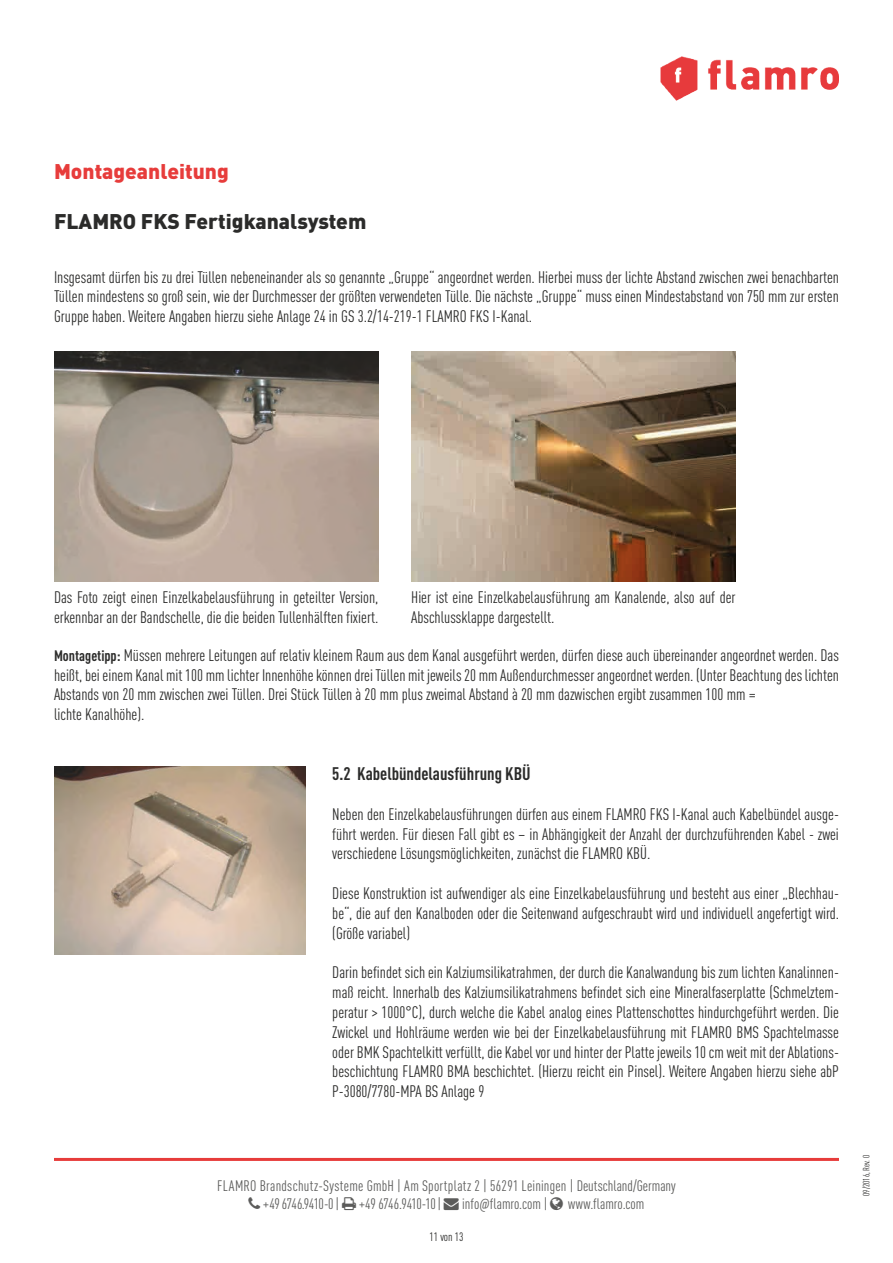
<style>
.page{position:relative;width:893px;height:1263px;background:#fff}
.page>*{position:absolute;margin:0;border:0;box-sizing:border-box;transform-origin:0 0}
.t1{font:900 21px "DIN Pro";color:#2b2b2a}
.t2{font:900 21px "DIN Pro";color:#e73c3b}
.t3{font:700 condensed 18px "DIN Pro";color:#2b2b2a}
.t4{font:condensed 16.5px/19.8px "DIN Pro";color:#2b2b2a;text-align:justify}
.t5{font:condensed 15px/18px "DIN Pro";letter-spacing:.01em;color:#5c5c5b}
.t6{font:condensed 15px "DIN Pro";letter-spacing:-.01em;color:#5c5c5b}
.t7{font:condensed 12px "DIN Pro";color:#2b2b2a}
.t8{font:condensed 9px "DIN Pro";color:#2b2b2a}
.s1{font-weight:700;font-size:15px}
</style>
<div class="page">
<hr style="left:54px;top:1158px;width:785px;height:3px;background:#e73c3b">
<img style="left:660px;top:56px;width:179px;height:44px">
<img style="left:54px;top:352px;width:324px;height:229px">
<img style="left:411px;top:352px;width:325px;height:229px">
<img style="left:54px;top:766px;width:251px;height:189px">
<p class="t2" style="left:54px;top:153px;width:176px">Montageanleitung</p>
<p class="t1" style="left:54px;top:204px;width:314px">FLAMRO FKS Fertigkanalsystem</p>
<p class="t4" style="left:54px;top:266px;width:786px">Insgesamt dürfen bis zu drei Tüllen nebeneinander als so genannte „Gruppe“ angeordnet werden. Hierbei muss der lichte Abstand zwischen zwei benachbarten Tüllen mindestens so groß sein, wie der Durchmesser der größten verwendeten Tülle. Die nächste „Gruppe“ muss einen Mindestabstand von 750 mm zur ersten Gruppe haben. Weitere Angaben hierzu siehe Anlage 24 in GS 3.2/14-219-1 FLAMRO FKS I-Kanal.</p>
<p class="t4" style="left:54px;top:587px;width:326px">Das Foto zeigt einen Einzelkabelausführung in geteilter Version, erkennbar an der Bandschelle, die die beiden Tullenhälften fixiert.</p>
<p class="t4" style="left:411px;top:587px;width:326px">Hier ist eine Einzelkabelausführung am Kanalende, also auf der<br>Abschlussklappe dargestellt.</p>
<p class="t4" style="left:54px;top:644px;width:786px;text-align:left"><span class="s1">Montagetipp:</span> Müssen mehrere Leitungen auf relativ kleinem Raum aus dem Kanal ausgeführt werden, dürfen diese auch übereinander angeordnet werden. Das heißt, bei einem Kanal mit 100 mm lichter Innenhöhe können drei Tüllen mit jeweils 20 mm Außendurchmesser angeordnet werden. (Unter Beachtung des lichten Abstands von 20 mm zwischen zwei Tüllen. Drei Stück Tüllen à 20 mm plus zweimal Abstand à 20 mm dazwischen ergibt zusammen 100 mm =<br>lichte Kanalhöhe).</p>
<p class="t3" style="left:332px;top:761px;width:200px">5.2 Kabelbündelausführung KBÜ</p>
<p class="t4" style="left:332px;top:803px;width:508px">Neben den Einzelkabelausführungen dürfen aus einem FLAMRO FKS I-Kanal auch Kabelbündel ausge&shy;führt werden. Für diesen Fall gibt es – in Abhängigkeit der Anzahl der durchzuführenden Kabel - zwei verschiedene Lösungsmöglichkeiten, zunächst die FLAMRO KBÜ.</p>
<p class="t4" style="left:332px;top:882px;width:508px">Diese Konstruktion ist aufwendiger als eine Einzelkabelausführung und besteht aus einer „Blechhau&shy;be“, die auf den Kanalboden oder die Seitenwand aufgeschraubt wird und individuell angefertigt wird. (Größe variabel)</p>
<p class="t4" style="left:332px;top:961px;width:508px">Darin befindet sich ein Kalziumsilikatrahmen, der durch die Kanalwandung bis zum lichten Kanalinnen&shy;maß reicht. Innerhalb des Kalziumsilikatrahmens befindet sich eine Mineralfaserplatte (Schmelztem&shy;peratur &gt; 1000°C), durch welche die Kabel analog eines Plattenschottes hindurchgeführt werden. Die Zwickel und Hohlräume werden wie bei der Einzelkabelausführung mit FLAMRO BMS Spachtelmasse oder BMK Spachtelkitt verfüllt, die Kabel vor und hinter der Platte jeweils 10 cm weit mit der Ablations&shy;beschichtung FLAMRO BMA beschichtet. (Hierzu reicht ein Pinsel). Weitere Angaben hierzu siehe abP P-3080/7780-MPA BS Anlage 9</p>
<p class="t5" style="left:263px;top:1176px;width:414px;text-indent:-46px">FLAMRO Brandschutz-Systeme GmbH | Am Sportplatz 2 | 56291 Leiningen | Deutschland/Germany +49 6746.9410-0 |</p>
<p class="t6" style="left:359px;top:1193px;width:190px">+49 6746.9410-10 | → info@flamro.com |</p>
<p class="t5" style="left:568px;top:1194px;width:78px">www.flamro.com</p>
<p class="t7" style="left:429px;top:1228px;width:36px">11 von 13</p>
<p class="t8" style="left:860px;top:1196px;width:43px;rotate:-90deg">09/2016, Rev. 0</p>
</div>
